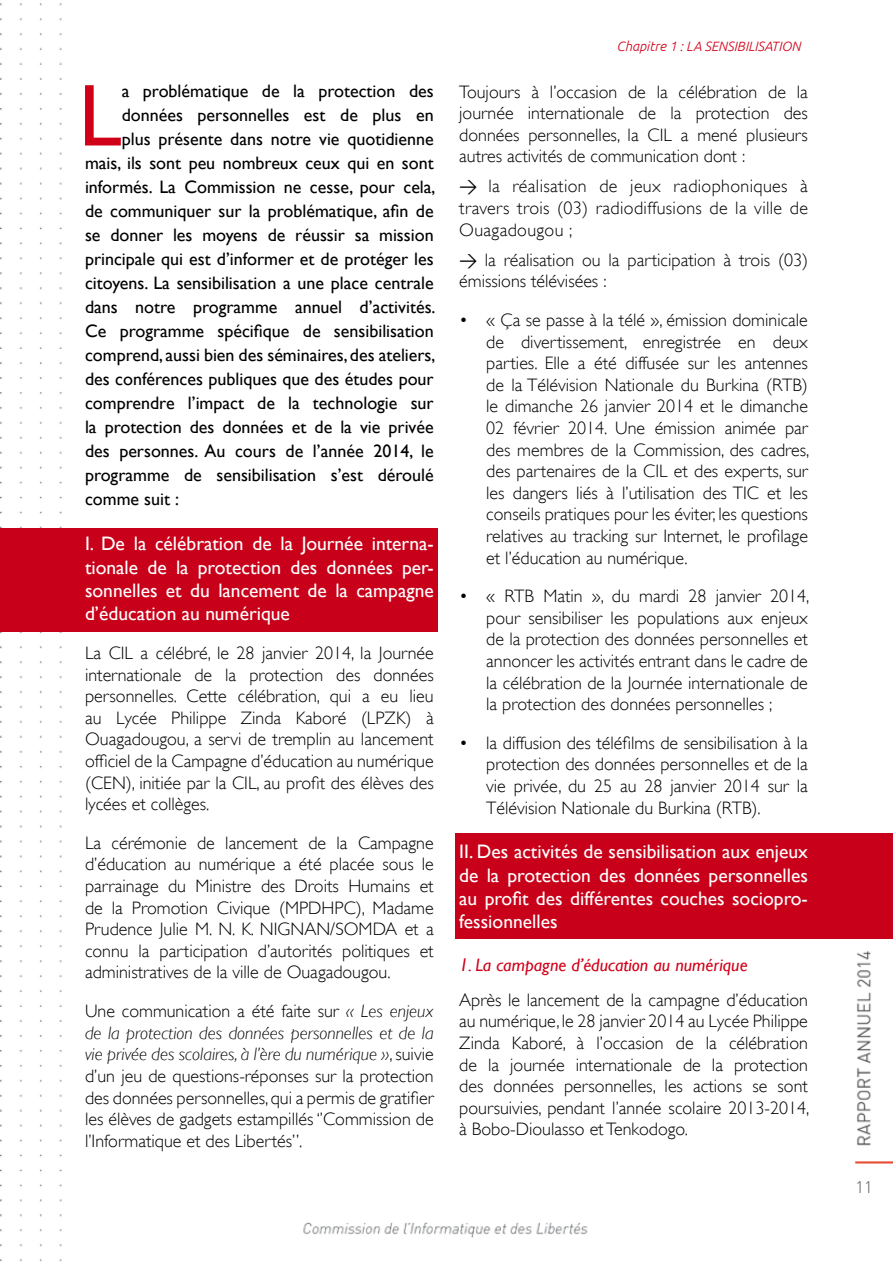
<style>
.page{position:relative;width:893px;height:1263px;background:#fff}
.page>*{position:absolute;margin:0;border:0;box-sizing:border-box;transform-origin:0 0}
.t1{font:88.35px "Gill Sans";color:#d10019}
.t2{font:19.5px/23.4px "Gill Sans";color:#fff;text-align:justify}
.t3{font:300 18px/21.6px "Gill Sans";color:#000;text-align:justify}
.t4{font:18px "Gill Sans";color:#000}
.t5{font:italic 18px "Gill Sans";color:#d10019}
.t6{font:300 16.5px "DIN";color:#58585a}
.t7{font:italic 300 13.5px "Ubuntu";color:#d10019}
.s1{font-style:italic}
.s2{font-family:"DIN";font-weight:400}
</style>
<div class="page">
<img style="left:0;top:3px;width:893px;height:1259px">
<div style="left:455px;top:833px;width:438px;height:106px;background:#c90019"></div>
<div style="left:0;top:528px;width:438px;height:103px;background:#c90019"></div>
<h1 class="t1" style="left:78px;top:64px;width:45px">L</h1>
<p class="t4" style="left:122px;top:81px;width:313px">a problématique de la protection des</p>
<p class="t4" style="left:122px;top:105px;width:313px">données personnelles est de plus en</p>
<p class="t4" style="left:122px;top:129px;width:313px">plus présente dans notre vie quotidienne</p>
<p class="t4" style="left:85px;top:153px;width:350px">mais, ils sont peu nombreux ceux qui en sont</p>
<p class="t4" style="left:85px;top:177px;width:352px">informés. La Commission ne cesse, pour cela,</p>
<p class="t4" style="left:85px;top:201px;width:350px">de communiquer sur la problématique, afin de</p>
<p class="t4" style="left:85px;top:225px;width:350px">se donner les moyens de réussir sa mission</p>
<p class="t4" style="left:85px;top:249px;width:350px">principale qui est d’informer et de protéger les</p>
<p class="t4" style="left:85px;top:273px;width:350px">citoyens. La sensibilisation a une place centrale</p>
<p class="t4" style="left:85px;top:297px;width:352px">dans notre programme annuel d’activités.</p>
<p class="t4" style="left:85px;top:321px;width:350px">Ce programme spécifique de sensibilisation</p>
<p class="t4" style="left:85px;top:345px;width:352px">comprend, aussi bien des séminaires, des ateliers,</p>
<p class="t4" style="left:85px;top:369px;width:350px">des conférences publiques que des études pour</p>
<p class="t4" style="left:85px;top:393px;width:350px">comprendre l’impact de la technologie sur</p>
<p class="t4" style="left:85px;top:417px;width:350px">la protection des données et de la vie privée</p>
<p class="t4" style="left:85px;top:441px;width:350px">des personnes. Au cours de l’année 2014, le</p>
<p class="t4" style="left:85px;top:465px;width:350px">programme de sensibilisation s’est déroulé</p>
<p class="t4" style="left:85px;top:489px;width:96px">comme suit :</p>
<p class="t2" style="left:85px;top:532px;width:350px">I. De la célébration de la Journée interna&shy;tionale de la protection des données per&shy;sonnelles et du lancement de la campagne d’éducation au numérique</p>
<p class="t3" style="left:85px;top:642px;width:350px">La CIL a célébré, le 28 janvier 2014, la Journée internationale de la protection des données personnelles. Cette célébration, qui a eu lieu au Lycée Philippe Zinda Kaboré (LPZK) à Ouagadougou, a servi de tremplin au lancement officiel de la Campagne d’éducation au numérique (CEN), initiée par la CIL, au profit des élèves des lycées et collèges.</p>
<p class="t3" style="left:85px;top:832px;width:350px">La cérémonie de lancement de la Campagne d’éducation au numérique a été placée sous le parrainage du Ministre des Droits Humains et de la Promotion Civique (MPDHPC), Madame Prudence Julie M. N. K. NIGNAN/SOMDA et a connu la participation d’autorités politiques et administratives de la ville de Ouagadougou.</p>
<p class="t3" style="left:85px;top:1000px;width:350px">Une communication a été faite sur <span class="s1">« Les enjeux de la protection des données personnelles et de la vie privée des scolaires, à l’ère du numérique »</span>, suivie d’un jeu de questions-réponses sur la protection des données personnelles, qui a permis de gratifier les élèves de gadgets estampillés ‘’Commission de l’Informatique et des Libertés’’.</p>
<p class="t7" style="left:617px;top:38px;width:185px">Chapitre 1 : LA SENSIBILISATION</p>
<p class="t3" style="left:459px;top:81px;width:350px">Toujours à l’occasion de la célébration de la journée internationale de la protection des données personnelles, la CIL a mené plusieurs autres activités de communication dont :</p>
<p class="t3" style="left:459px;top:176px;width:350px"><span class="s2">&gt;</span> la réalisation de jeux radiophoniques à travers trois (03) radiodiffusions de la ville de Ouagadougou ;</p>
<p class="t3" style="left:459px;top:249px;width:350px"><span class="s2">&gt;</span> la réalisation ou la participation à trois (03) émissions télévisées :</p>
<p class="t3" style="left:486px;top:309px;width:325px;text-indent:-27px">• « Ça se passe à la télé », émission dominicale de divertissement, enregistrée en deux parties. Elle a été diffusée sur les antennes de la Télévision Nationale du Burkina (RTB) le dimanche 26 janvier 2014 et le dimanche 02 février 2014. Une émission animée par des membres de la Commission, des cadres, des partenaires de la CIL et des experts, sur les dangers liés à l’utilisation des TIC et les conseils pratiques pour les éviter, les questions relatives au tracking sur Internet, le profilage et l’éducation au numérique.</p>
<p class="t3" style="left:486px;top:585px;width:325px;text-indent:-27px">• « RTB Matin », du mardi 28 janvier 2014, pour sensibiliser les populations aux enjeux de la protection des données personnelles et annoncer les activités entrant dans le cadre de la célébration de la Journée internationale de la protection des données personnelles ;</p>
<p class="t3" style="left:486px;top:732px;width:323px;text-indent:-27px">• la diffusion des téléfilms de sensibilisation à la protection des données personnelles et de la vie privée, du 25 au 28 janvier 2014 sur la Télévision Nationale du Burkina (RTB).</p>
<p class="t2" style="left:459px;top:840px;width:350px">II. Des activités de sensibilisation aux enjeux de la protection des données personnelles au profit des différentes couches sociopro&shy;fessionnelles</p>
<p class="t5" style="left:459px;top:955px;width:290px">1. La campagne d’éducation au numérique</p>
<p class="t3" style="left:459px;top:989px;width:352px">Après le lancement de la campagne d’éducation au numérique, le 28 janvier 2014 au Lycée Philippe Zinda Kaboré, à l’occasion de la célébration de la journée internationale de la protection des données personnelles, les actions se sont poursuivies, pendant l’année scolaire 2013-2014, à Bobo-Dioulasso et Tenkodogo.</p>
<p class="t6" style="left:855px;top:1177px;width:18px">11</p>
</div>
